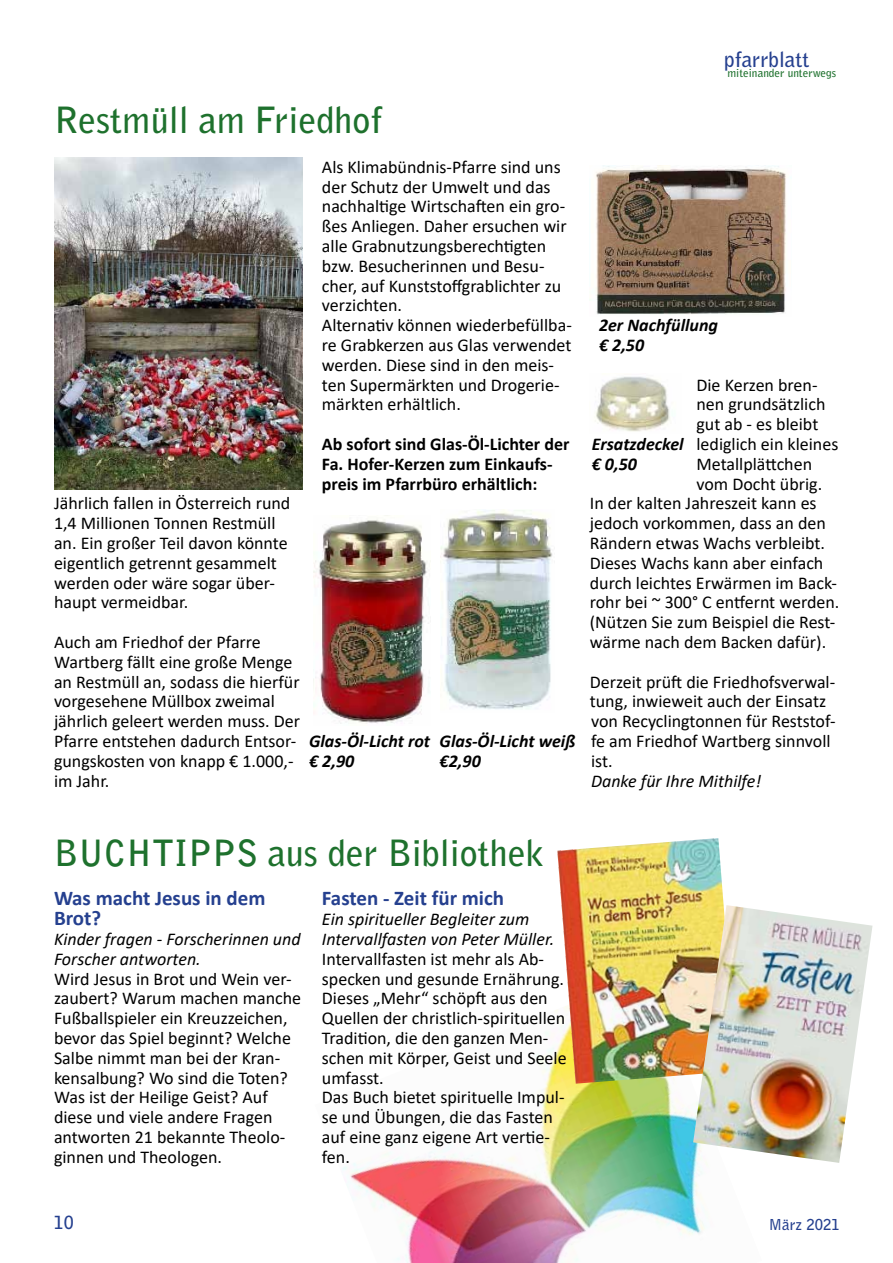
<style>
.page{position:relative;width:893px;height:1263px;background:#fff}
.page>*{position:absolute;margin:0;border:0;box-sizing:border-box;transform-origin:0 0}
.t1{font:700 36px "Bell Gothic Std";color:#1e712d}
.t2{font:700 21px/19.8px "Calibri";color:#25408f}
.t3{font:700 21px "Bell Gothic Std";color:#25408f}
.t4{font:18px/19.8px "Calibri";color:#000}
.t5{font:italic 18px/19.8px "Calibri";color:#000}
.t6{font:700 18px/19.8px "Calibri";color:#000}
.t7{font:italic 700 18px/19.8px "Calibri";color:#000}
.t8{font:700 18px "Bell Gothic Std";color:#25408f}
.t9{font:700 15px "Bell Gothic Std";color:#25408f}
.t10{font:700 11.25px "Bell Gothic Std";color:#1e712d}
</style>
<div class="page">
<img style="left:342px;top:1010px;width:366px;height:253px">
<img style="left:54px;top:157px;width:249px;height:333px">
<img style="left:313px;top:515px;width:118px;height:209px">
<img style="left:441px;top:509px;width:112px;height:200px">
<img style="left:595px;top:165px;width:192px;height:149px">
<img style="left:595px;top:376px;width:75px;height:56px">
<img style="left:557px;top:838px;width:167px;height:246px">
<img style="left:693px;top:905px;width:179px;height:258px">
<h1 class="t1" style="left:54px;top:98px;width:330px">Restmüll am Friedhof</h1>
<p class="t4" style="left:54px;top:493px;width:238px">Jährlich fallen in Österreich rund<br>1,4 Millionen Tonnen Restmüll an. Ein großer Teil davon könnte eigentlich getrennt gesammelt werden oder wäre sogar über&shy;haupt vermeidbar.</p>
<p class="t4" style="left:54px;top:632px;width:248px">Auch am Friedhof der Pfarre<br>Wartberg fällt eine große Menge an Restmüll an, sodass die hierfür vorgesehene Müllbox zweimal jährlich geleert werden muss. Der<br>Pfarre entstehen dadurch Entsor&shy;gungskosten von knapp € 1.000,- im Jahr.</p>
<p class="t4" style="left:322px;top:156px;width:251px">Als Klimabündnis-Pfarre sind uns der Schutz der Umwelt und das nachhaltige Wirtschaften ein gro&shy;ßes Anliegen. Daher ersuchen wir alle Grabnutzungsberechtigten bzw. Besucherinnen und Besu&shy;cher, auf Kunststoffgrablichter zu verzichten.<br>Alternativ können wiederbefüllba&shy;re Grabkerzen aus Glas verwendet werden. Diese sind in den meis&shy;ten Supermärkten und Drogerie&shy;märkten erhältlich.</p>
<p class="t6" style="left:322px;top:434px;width:249px">Ab sofort sind Glas-Öl-Lichter der<br>Fa. Hofer-Kerzen zum Einkaufs&shy;preis im Pfarrbüro erhältlich:</p>
<p class="t7" style="left:309px;top:730px;width:123px">Glas-Öl-Licht rot € 2,90</p>
<p class="t7" style="left:440px;top:730px;width:137px">Glas-Öl-Licht weiß €2,90</p>
<p class="t3" style="left:724px;top:46px;width:87px">pfarrblatt</p>
<p class="t10" style="left:727px;top:66px;width:110px">miteinander unterwegs</p>
<p class="t7" style="left:599px;top:315px;width:121px">2er Nachfüllung € 2,50</p>
<p class="t4" style="left:696px;top:374px;width:123px">Die Kerzen bren-</p>
<p class="t4" style="left:696px;top:394px;width:131px">nen grundsätzlich</p>
<p class="t4" style="left:696px;top:414px;width:123px">gut ab - es bleibt</p>
<p class="t4" style="left:696px;top:434px;width:143px">lediglich ein kleines</p>
<p class="t4" style="left:696px;top:453px;width:117px">Metallplättchen</p>
<p class="t4" style="left:696px;top:473px;width:127px">vom Docht übrig.</p>
<p class="t4" style="left:590px;top:493px;width:228px">In der kalten Jahreszeit kann es</p>
<p class="t4" style="left:590px;top:513px;width:238px">jedoch vorkommen, dass an den</p>
<p class="t4" style="left:590px;top:533px;width:237px">Rändern etwas Wachs verbleibt.</p>
<p class="t4" style="left:590px;top:552px;width:235px">Dieses Wachs kann aber einfach</p>
<p class="t4" style="left:590px;top:572px;width:249px">durch leichtes Erwärmen im Back-</p>
<p class="t4" style="left:590px;top:592px;width:251px">rohr bei ~ 300° C entfernt werden.</p>
<p class="t4" style="left:590px;top:612px;width:247px">(Nützen Sie zum Beispiel die Rest-</p>
<p class="t4" style="left:590px;top:632px;width:238px">wärme nach dem Backen dafür).</p>
<p class="t4" style="left:590px;top:671px;width:247px">Derzeit prüft die Friedhofsverwal&shy;tung, inwieweit auch der Einsatz von Recyclingtonnen für Reststof&shy;fe am Friedhof Wartberg sinnvoll ist.</p>
<p class="t5" style="left:591px;top:770px;width:172px">Danke für Ihre Mithilfe!</p>
<p class="t7" style="left:592px;top:433px;width:93px">Ersatzdeckel € 0,50</p>
<h1 class="t1" style="left:54px;top:831px;width:491px">BUCHTIPPS aus der Bibliothek</h1>
<p class="t2" style="left:54px;top:888px;width:213px">Was macht Jesus in dem<br>Brot?</p>
<p class="t5" style="left:54px;top:928px;width:248px">Kinder fragen - Forscherinnen und<br>Forscher antworten.</p>
<p class="t4" style="left:54px;top:968px;width:249px">Wird Jesus in Brot und Wein ver&shy;zaubert? Warum machen manche<br>Fußballspieler ein Kreuzzeichen, bevor das Spiel beginnt? Welche<br>Salbe nimmt man bei der Kran&shy;kensalbung? Wo sind die Toten?<br>Was ist der Heilige Geist? Auf diese und viele andere Fragen antworten 21 bekannte Theolo&shy;ginnen und Theologen.</p>
<p class="t2" style="left:322px;top:888px;width:184px">Fasten - Zeit für mich</p>
<p class="t5" style="left:322px;top:908px;width:234px">Ein spiritueller Begleiter zum<br>Intervallfasten von Peter Müller.</p>
<p class="t4" style="left:322px;top:948px;width:246px">Intervallfasten ist mehr als Ab&shy;specken und gesunde Ernährung.<br>Dieses „Mehr“ schöpft aus den<br>Quellen der christlich-spirituellen<br>Tradition, die den ganzen Men&shy;schen mit Körper, Geist und Seele umfasst.<br>Das Buch bietet spirituelle Impul&shy;se und Übungen, die das Fasten auf eine ganz eigene Art vertie&shy;fen.</p>
<p class="t8" style="left:54px;top:1212px;width:22px">10</p>
<p class="t9" style="left:769px;top:1215px;width:72px">März 2021</p>
</div>
